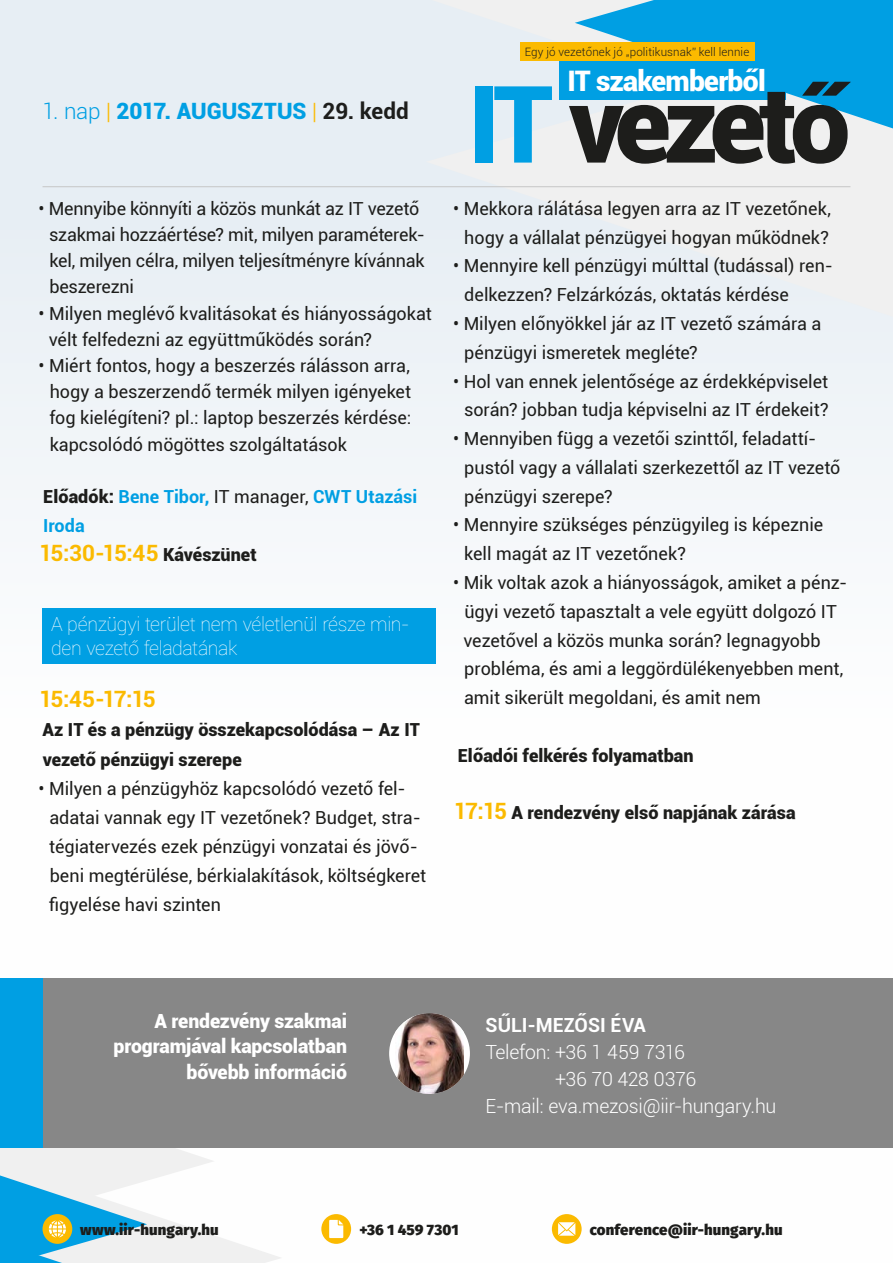
<style>
.page{position:relative;width:893px;height:1263px;background:#fff}
.page>*{position:absolute;margin:0;border:0;box-sizing:border-box;transform-origin:0 0}
.t1{font:900 107.1px "Roboto";letter-spacing:-.07em;color:#1d1d1b}
.t2{font:900 28.2px "Roboto";letter-spacing:-.03em;color:#fff}
.t3{font:700 22.5px "Roboto";letter-spacing:-.065em;color:#fbba00}
.t4{font:900 22.5px "Roboto";color:#009fe3}
.t5{font:300 19.5px "Roboto";letter-spacing:-.015em;color:#fff}
.t6{font:100 19.5px/24px "Roboto";letter-spacing:-.015em;color:#fff}
.t7{font:900 19.5px/25.5px "Roboto";letter-spacing:-.01em;color:#fff;text-align:right}
.t8{font:700 19.5px "Roboto";color:#fff}
.t9{font:18px/28.8px "Roboto";letter-spacing:-.005em;color:#1d1d1b}
.t10{font:900 18px/29.2px "Roboto";letter-spacing:.005em;color:#1d1d1b}
.t11{font:700 18px/29.2px "Roboto";color:#009fe3}
.t12{font:800 15px "Fira Sans";letter-spacing:.005em;color:#1d1d1b}
.t13{font:300 11.55px "Roboto";letter-spacing:.01em;color:#1d1d1b}
.s1{font-weight:300}
.s2{font-weight:300;color:#fbba00}
.s3{font-weight:700;color:#1d1d1b}
.s4{font-weight:900;color:#1d1d1b}
.s5{font-weight:400;color:#1d1d1b}
.s6{font-weight:900;font-size:18px;color:#1d1d1b}
.s7{color:#009fe3}
.s8{font-weight:700;font-size:22.5px;color:#fbba00}
</style>
<div class="page">
<div style="left:0;top:0;width:893px;height:1263px;background:linear-gradient(to right,#f2f6f9,#fbfcfd)"></div>
<svg style="left:426px;top:128px;width:467px;height:189px;fill:#f0f0f0"></svg>
<svg style="left:244px;top:0;width:649px;height:128px"></svg>
<div style="left:559px;top:61px;width:226px;height:39px;background:#009fe3"></div>
<div style="left:520px;top:43px;width:234px;height:18px;background:#fbba00"></div>
<div style="left:43px;top:978px;width:850px;height:170px;background:#878787"></div>
<div style="left:0;top:978px;width:43px;height:170px;background:#009fe3"></div>
<div style="left:552px;top:1214px;width:30px;height:30px;background:#fbba00;border-radius:50%"></div>
<svg style="left:558px;top:1222px;width:17px;height:14px"></svg>
<svg style="left:321px;top:1214px;width:30px;height:30px"></svg>
<svg style="left:329px;top:1220px;width:14px;height:18px"></svg>
<svg style="left:0;top:1148px;width:282px;height:115px"></svg>
<div style="left:43px;top:608px;width:393px;height:56px;background:#009fe3"></div>
<div style="left:389px;top:1013px;width:81px;height:81px;background:#fff;border-radius:50%"></div>
<img style="left:395px;top:1013px;width:69px;height:81px">
<hr style="left:43px;top:186px;width:807px;height:1px;background:#c6c6c6">
<p class="t4" style="left:43px;top:95px;width:368px"><span class="s1">1. nap</span> <span class="s2">|</span> 2017. AUGUSZTUS <span class="s2">|</span> <span class="s3">29. kedd</span></p>
<p class="t9" style="left:49px;top:195px;width:377px;line-height:26.2px;text-indent:-10px">• Mennyibe könnyíti a közös munkát az IT vezető szakmai hozzáértése? mit, milyen paraméterek&shy;kel, milyen célra, milyen teljesítményre kívánnak beszerezni</p>
<p class="t9" style="left:49px;top:299px;width:384px;line-height:26.2px;text-indent:-10px">• Milyen meglévő kvalitásokat és hiányosságokat vélt felfedezni az együttműködés során?</p>
<p class="t9" style="left:49px;top:352px;width:363px;line-height:26.2px;text-align:justify;text-indent:-11px">• Miért fontos, hogy a beszerzés rálásson arra, hogy a beszerzendő termék milyen igényeket fog kielégíteni? pl.: laptop beszerzés kérdése: kapcsolódó mögöttes szolgáltatások</p>
<p class="t11" style="left:43px;top:481px;width:375px"><span class="s4">Előadók:</span> Bene Tibor, <span class="s5">IT manager,</span> CWT Utazási<br>Iroda</p>
<p class="t3" style="left:39px;top:537px;width:219px">15:30-15:45 <span class="s6">Kávészünet</span></p>
<p class="t6" style="left:51px;top:612px;width:360px">A pénzügyi terület nem véletlenül része min&shy;den vezető feladatának</p>
<p class="t3" style="left:39px;top:683px;width:118px">15:45-17:15</p>
<p class="t10" style="left:42px;top:714px;width:379px">Az IT és a pénzügy összekapcsolódása – Az IT vezető pénzügyi szerepe</p>
<p class="t9" style="left:49px;top:773px;width:379px;line-height:29.2px;text-indent:-11px">• Milyen a pénzügyhöz kapcsolódó vezető fel&shy;adatai vannak egy IT vezetőnek? Budget, stra&shy;tégiatervezés ezek pénzügyi vonzatai és jövő&shy;beni megtérülése, bérkialakítások, költségkeret figyelése havi szinten</p>
<p class="t13" style="left:525px;top:44px;width:226px">Egy jó vezetőnek jó „politikusnak” kell lennie</p>
<h2 class="t2" style="left:567px;top:61px;width:200px">IT szakemberből</h2>
<h1 class="t1" style="left:468px;top:49px;width:384px"><span class="s7">IT</span> vezető</h1>
<p class="t9" style="left:453px;top:193px;width:379px;text-align:center">• Mekkora rálátása legyen arra az IT vezetőnek, hogy a vállalat pénzügyei hogyan működnek?</p>
<p class="t9" style="left:464px;top:251px;width:370px;text-indent:-11px">• Mennyire kell pénzügyi múlttal (tudással) ren&shy;delkezzen? Felzárkózás, oktatás kérdése</p>
<p class="t9" style="left:464px;top:308px;width:359px;text-indent:-11px">• Milyen előnyökkel jár az IT vezető számára a pénzügyi ismeretek megléte?</p>
<p class="t9" style="left:453px;top:366px;width:377px;text-align:right">• Hol van ennek jelentősége az érdekképviselet során? jobban tudja képviselni az IT érdekeit?</p>
<p class="t9" style="left:464px;top:424px;width:378px;text-indent:-11px">• Mennyiben függ a vezetői szinttől, feladattí&shy;pustól vagy a vállalati szerkezettől az IT vezető pénzügyi szerepe?</p>
<p class="t9" style="left:464px;top:510px;width:361px;text-indent:-11px">• Mennyire szükséges pénzügyileg is képeznie kell magát az IT vezetőnek?</p>
<p class="t9" style="left:463px;top:567px;width:385px;text-indent:-10px">• Mik voltak azok a hiányosságok, amiket a pénz&shy;ügyi vezető tapasztalt a vele együtt dolgozó IT vezetővel a közös munka során? legnagyobb probléma, és ami a leggördülékenyebben ment, amit sikerült megoldani, és amit nem</p>
<p class="t10" style="left:458px;top:740px;width:237px">Előadói felkérés folyamatban</p>
<p class="t10" style="left:454px;top:797px;width:343px"><span class="s8">17:15</span> A rendezvény első napjának zárása</p>
<p class="t7" style="left:114px;top:1007px;width:235px">A rendezvény szakmai programjával kapcsolatban bővebb információ</p>
<p class="t8" style="left:486px;top:1012px;width:162px">SŰLI-MEZŐSI ÉVA</p>
<p class="t5" style="left:486px;top:1039px;width:201px">Telefon: +36 1 459 7316</p>
<p class="t5" style="left:555px;top:1066px;width:143px">+36 70 428 0376</p>
<p class="t5" style="left:486px;top:1093px;width:292px">E-mail: eva.mezosi@iir-hungary.hu</p>
<p class="t12" style="left:80px;top:1219px;width:140px">www.iir-hungary.hu</p>
<p class="t12" style="left:359px;top:1219px;width:101px">+36 1 459 7301</p>
<p class="t12" style="left:590px;top:1219px;width:194px">conference@iir-hungary.hu</p>
</div>
